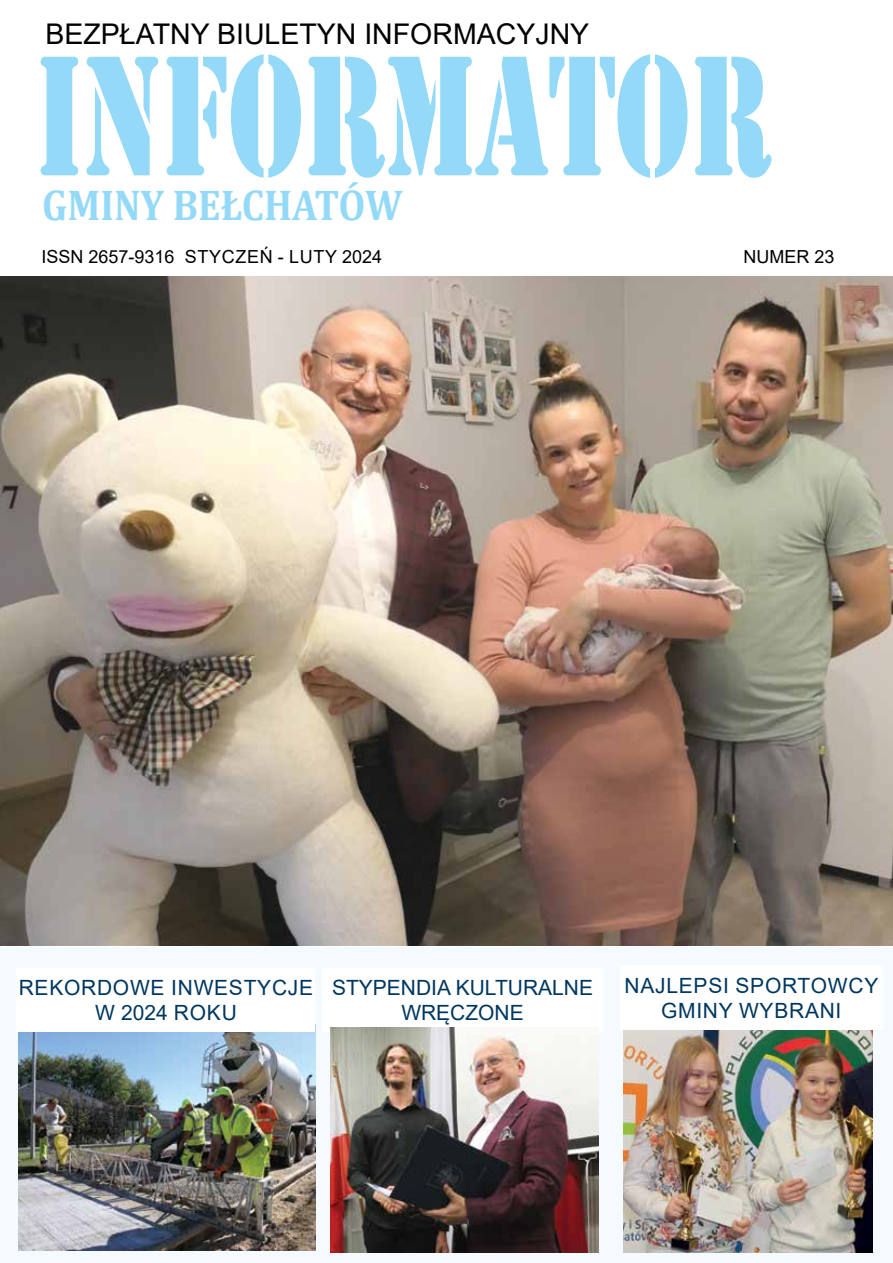
<style>
.page{position:relative;width:893px;height:1263px;background:#fff}
.page>*{position:absolute;margin:0;border:0;box-sizing:border-box;transform-origin:0 0}
.t1{font:158.55px "Stencil Std";color:#94daf8;scale:.66 1}
.t2{font:700 43.35px "Cambria";color:#94daf8;scale:.9 1}
.t3{font:28.5px "Arial";color:#000}
.t4{font:21px/25.2px "Arial";color:#003760;text-align:center}
.t5{font:18px "Arial";color:#000}
</style>
<div class="page">
<svg style="left:737px;top:945px;width:111px;height:1px"></svg>
<div style="left:0;top:947px;width:893px;height:316px;background:#f4fafe"></div>
<img style="left:19px;top:1031px;width:296px;height:219px">
<div style="left:323px;top:968px;width:280px;height:63px;background:#fff"></div>
<div style="left:17px;top:968px;width:298px;height:63px;background:#fff"></div>
<div style="left:620px;top:965px;width:263px;height:65px;background:#fff"></div>
<img style="left:624px;top:1030px;width:248px;height:222px">
<img style="left:330px;top:1028px;width:269px;height:224px">
<img style="left:0;top:276px;width:893px;height:669px">
<h3 class="t3" style="left:45px;top:15px;width:545px">BEZPŁATNY BIULETYN INFORMACYJNY</h3>
<h1 class="t1" style="left:36px;top:14px;width:1117px">INfORMATOR</h1>
<h2 class="t2" style="left:42px;top:174px;width:402px">GMINY BEŁCHATÓW</h2>
<p class="t5" style="left:41px;top:244px;width:342px">ISSN 2657-9316 STYCZEŃ - LUTY 2024</p>
<p class="t5" style="left:743px;top:244px;width:93px">NUMER 23</p>
<p class="t4" style="left:19px;top:974px;width:33px">REKORDOWE</p>
<p class="t4" style="left:95px;top:974px;width:96px;text-align:right">INWESTYCJE<br>W 2024 ROK</p>
<p class="t4" style="left:222px;top:1000px;width:17px">U</p>
<p class="t4" style="left:332px;top:974px;width:263px">STYPENDIA KULTU RALNE<br>WRĘCZONE</p>
<p class="t4" style="left:625px;top:972px;width:14px">NAJ</p>
<p class="t4" style="left:666px;top:972px;width:26px">LEPSI</p>
<p class="t4" style="left:735px;top:972px;width:17px">SPORTOWCY</p>
<p class="t4" style="left:661px;top:998px;width:32px">GMINY</p>
<p class="t4" style="left:739px;top:998px;width:16px">WYBRANI</p>
</div>
